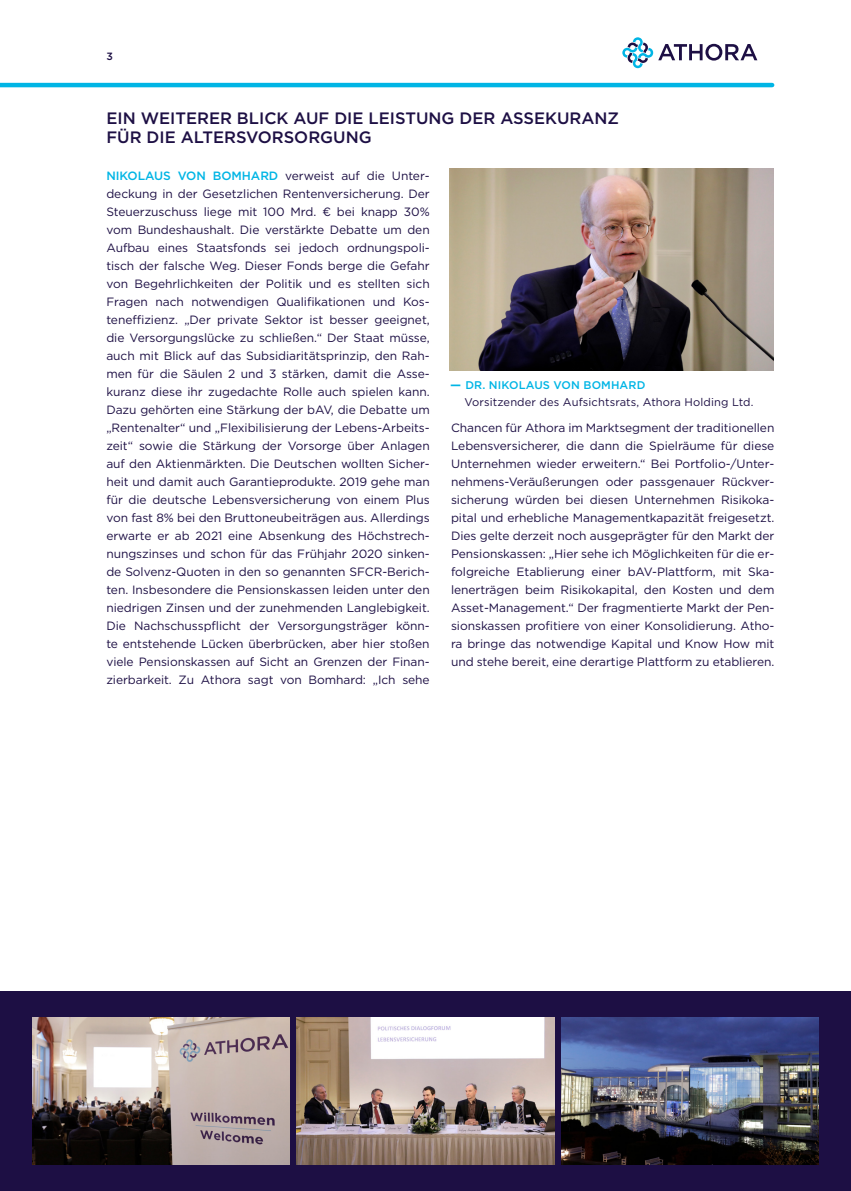
<style>
.page{position:relative;width:851px;height:1191px;background:#fff}
.page>*{position:absolute;margin:0;border:0;box-sizing:border-box;transform-origin:0 0}
.t1{font:500 16.5px/19.5px "Gotham";color:#1d0f44}
.t2{font:12px/18px "Gotham";letter-spacing:-.005em;color:#1d0f44;text-align:justify}
.t3{font:11.1px/16.2px "Gotham";letter-spacing:.01em;color:#1d0f44}
.t4{font:500 10.5px "Gotham";color:#1d0f44}
.s1{font-weight:500;color:#00b5e5}
.s2{font-weight:700;font-size:11.7px;color:#00b5e5}
</style>
<div class="page">
<hr style="left:0;top:83px;width:772px;height:4px;background:#00b5e5">
<svg style="left:622px;top:37px;width:135px;height:31px"></svg>
<div style="left:0;top:991px;width:850px;height:200px;background:#1d0f44"></div>
<img style="left:450px;top:169px;width:323px;height:202px">
<img style="left:297px;top:1017px;width:257px;height:147px">
<img style="left:561px;top:1017px;width:257px;height:147px">
<img style="left:33px;top:1017px;width:256px;height:147px">
<p class="t4" style="left:106px;top:49px;width:8px">3</p>
<h1 class="t1" style="left:106px;top:108px;width:514px">EIN WEITERER BLICK AUF DIE LEISTUNG DER ASSEKURANZ<br>FÜR DIE ALTERSVORSORGUNG</h1>
<p class="t2" style="left:106px;top:167px;width:325px"><span class="s1">NIKOLAUS VON BOMHARD</span> verweist auf die Unter&shy;deckung in der Gesetzlichen Rentenversicherung. Der Steuerzuschuss liege mit 100 Mrd. € bei knapp 30% vom Bundeshaushalt. Die verstärkte Debatte um den Aufbau eines Staatsfonds sei jedoch ordnungspoli&shy;tisch der falsche Weg. Dieser Fonds berge die Gefahr von Begehrlichkeiten der Politik und es stellten sich Fragen nach notwendigen Qualifikationen und Kos&shy;teneffizienz. „Der private Sektor ist besser geeignet, die Versorgungslücke zu schließen.“ Der Staat müsse, auch mit Blick auf das Subsidiaritätsprinzip, den Rah&shy;men für die Säulen 2 und 3 stärken, damit die Asse&shy;kuranz diese ihr zugedachte Rolle auch spielen kann.<br>Dazu gehörten eine Stärkung der bAV, die Debatte um „Rentenalter“ und „Flexibilisierung der Lebens-Arbeits&shy;zeit“ sowie die Stärkung der Vorsorge über Anlagen auf den Aktienmärkten. Die Deutschen wollten Sicher&shy;heit und damit auch Garantieprodukte. 2019 gehe man für die deutsche Lebensversicherung von einem Plus von fast 8% bei den Bruttoneubeiträgen aus. Allerdings erwarte er ab 2021 eine Absenkung des Höchstrech&shy;nungszinses und schon für das Frühjahr 2020 sinken&shy;de Solvenz-Quoten in den so genannten SFCR-Berich&shy;ten. Insbesondere die Pensionskassen leiden unter den niedrigen Zinsen und der zunehmenden Langlebigkeit.<br>Die Nachschusspflicht der Versorgungsträger könn&shy;te entstehende Lücken überbrücken, aber hier stoßen viele Pensionskassen auf Sicht an Grenzen der Finan&shy;zierbarkeit. Zu Athora sagt von Bomhard: „Ich sehe</p>
<p class="t3" style="left:464px;top:377px;width:290px;text-indent:-15px"><span class="s2">–</span> <span class="s1">DR. NIKOLAUS VON BOMHARD<br></span>Vorsitzender des Aufsichtsrats, Athora Holding Ltd.</p>
<p class="t2" style="left:451px;top:419px;width:325px">Chancen für Athora im Marktsegment der traditionellen Lebensversicherer, die dann die Spielräume für diese Unternehmen wieder erweitern.“ Bei Portfolio-/Unter&shy;nehmens-Veräußerungen oder passgenauer Rückver&shy;sicherung würden bei diesen Unternehmen Risikoka&shy;pital und erhebliche Managementkapazität freigesetzt.<br>Dies gelte derzeit noch ausgeprägter für den Markt der Pensionskassen: „Hier sehe ich Möglichkeiten für die er&shy;folgreiche Etablierung einer bAV-Plattform, mit Ska&shy;lenerträgen beim Risikokapital, den Kosten und dem Asset-Management.“ Der fragmentierte Markt der Pen&shy;sionskassen profitiere von einer Konsolidierung. Atho&shy;ra bringe das notwendige Kapital und Know How mit und stehe bereit, eine derartige Plattform zu etablieren.</p>
</div>
